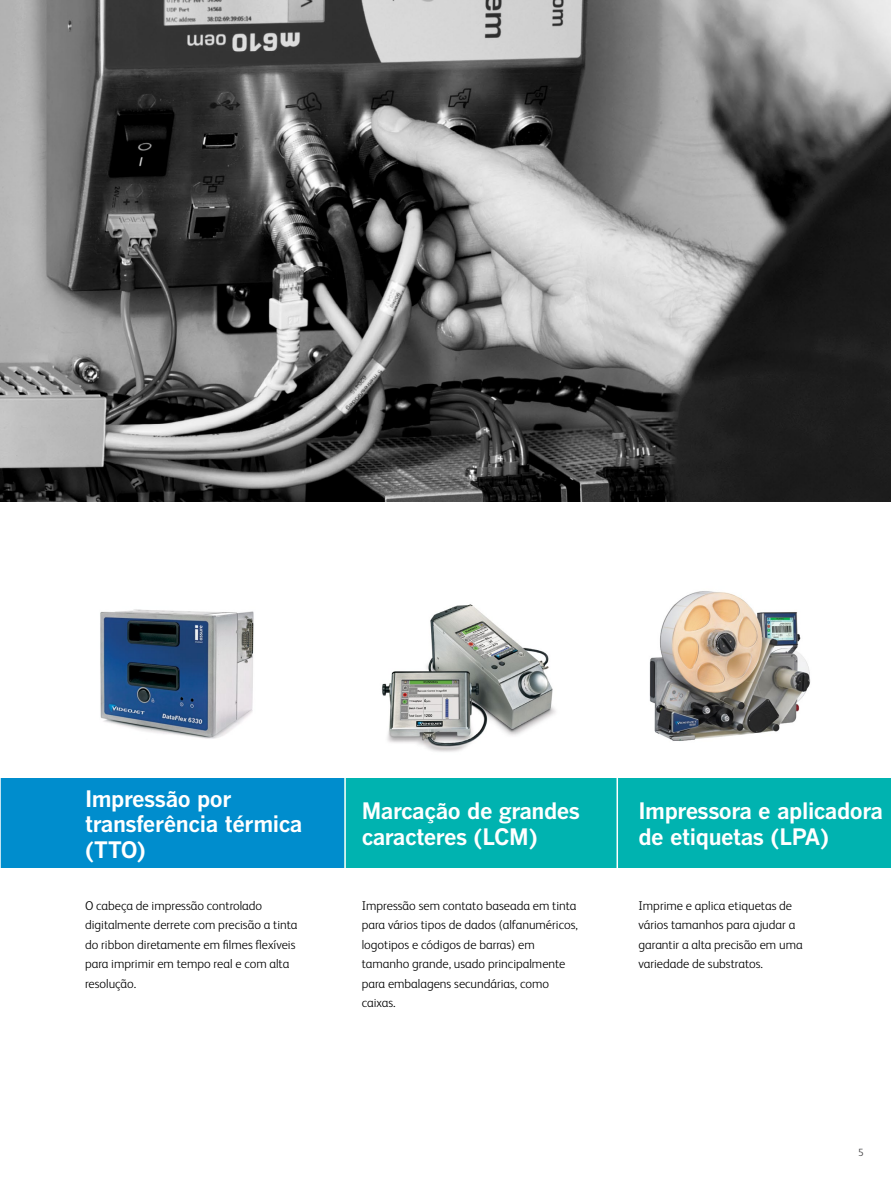
<style>
.page{position:relative;width:891px;height:1188px;background:#fff}
.page>*{position:absolute;margin:0;border:0;box-sizing:border-box;transform-origin:0 0}
.t1{font:700 22.5px/25.5px "Benton Gothic";letter-spacing:-.02em;color:#fff}
.t2{font:300 12.75px/19.5px "FS Albert Pro";color:#000}
.t3{font:300 10.5px "FS Albert Pro";color:#414042}
</style>
<div class="page">
<img style="left:0;top:0;width:891px;height:502px">
<img style="left:382px;top:604px;width:174px;height:148px">
<img style="left:649px;top:591px;width:162px;height:150px">
<div style="left:0;top:779px;width:345px;height:89px;background:#008dcd"></div>
<div style="left:345px;top:779px;width:546px;height:89px;background:#00b3b0"></div>
<hr style="left:0;top:775px;width:1px;height:98px;background:#fff">
<hr style="left:344px;top:775px;width:2px;height:98px;background:#fff">
<hr style="left:617px;top:775px;width:1px;height:98px;background:#fff">
<img style="left:100px;top:609px;width:154px;height:130px">
<h1 class="t1" style="left:85px;top:786px;width:219px">Impressão por transferência térmica (TTO)</h1>
<h1 class="t1" style="left:362px;top:799px;width:220px">Marcação de grandes caracteres (LCM)</h1>
<h1 class="t1" style="left:638px;top:799px;width:246px">Impressora e aplicadora de etiquetas (LPA)</h1>
<p class="t2" style="left:85px;top:895px;width:214px">O cabeça de impressão controlado digitalmente derrete com precisão a tinta do ribbon diretamente em filmes flexíveis para imprimir em tempo real e com alta resolução.</p>
<p class="t2" style="left:362px;top:895px;width:218px">Impressão sem contato baseada em tinta para vários tipos de dados (alfanuméricos, logotipos e códigos de barras) em tamanho grande, usado principalmente para embalagens secundárias, como caixas.</p>
<p class="t2" style="left:638px;top:895px;width:166px">Imprime e aplica etiquetas de vários tamanhos para ajudar a garantir a alta precisão em uma variedade de substratos.</p>
<p class="t3" style="left:858px;top:1145px;width:7px">5</p>
</div>
